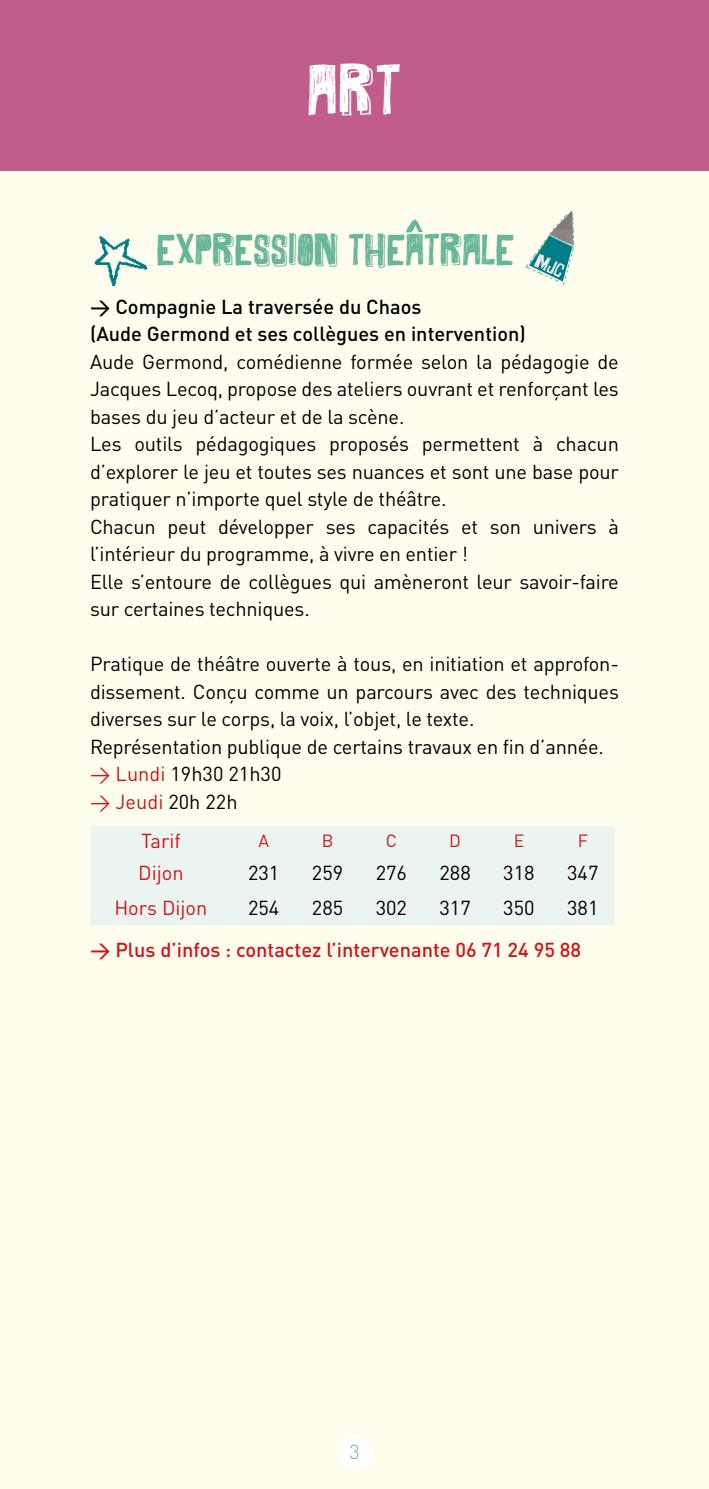
<style>
.page{position:relative;width:709px;height:1489px;background:#fff}
.page>*{position:absolute;margin:0;border:0;box-sizing:border-box;transform-origin:0 0}
.t1{font:40px "Maybe Maybe Not";color:#fff}
.t2{font:25px "Maybe Maybe Not";color:#67b699}
.t3{font:20px/27.5px "DIN Pro";letter-spacing:-.01em;color:#000}
.t4{font:500 20px/27.5px "DIN Pro";color:#000}
.t5{font:500 20px "DIN Pro";color:#cd1619}
.t6{font:20px/39px "DIN Pro";color:#cd1619;text-align:center}
.t7{font:300 20px "DIN Pro";color:#67b699}
.t8{font:17.5px "DIN Pro";color:#cd1619}
.s1{color:#cd1619}
.s2{color:#000}
</style>
<div class="page">
<div style="left:0;top:0;width:709px;height:1488px;background:#fffded"></div>
<div style="left:0;top:0;width:709px;height:170px;background:#c05d8b"></div>
<div style="left:90px;top:826px;width:524px;height:99px;background:#ebf4f0"></div>
<img style="left:94px;top:235px;width:54px;height:50px">
<svg style="left:525px;top:213px;width:49px;height:72px"></svg>
<div style="left:337px;top:1435px;width:34px;height:34px;background:#fff;border-radius:50%"></div>
<svg style="left:406px;top:219px;width:17px;height:14px"></svg>
<h1 class="t1" style="left:307px;top:62px;width:95px">ART</h1>
<p class="t2" style="left:157px;top:233px;width:359px">EXPRESSION THEATRALE</p>
<p class="t4" style="left:90px;top:290px;width:437px">→ Compagnie La traversée du Chaos<br>(Aude Germond et ses collègues en intervention)</p>
<p class="t3" style="left:90px;top:346px;width:530px">Aude Germond, comédienne formée selon la pédagogie de Jacques Lecoq, propose des ateliers ouvrant et renforçant les bases du jeu d’acteur et de la scène.<br>Les outils pédagogiques proposés permettent à chacun d’explorer le jeu et toutes ses nuances et sont une base pour pratiquer n’importe quel style de théâtre.<br>Chacun peut développer ses capacités et son univers à l’intérieur du programme, à vivre en entier !<br>Elle s’entoure de collègues qui amèneront leur savoir-faire sur certaines techniques.</p>
<p class="t3" style="left:90px;top:648px;width:530px">Pratique de théâtre ouverte à tous, en initiation et approfon&shy;dissement. Conçu comme un parcours avec des techniques diverses sur le corps, la voix, l’objet, le texte.<br>Représentation publique de certains travaux en fin d’année.</p>
<p class="t3" style="left:90px;top:758px;width:193px"><span class="s1">→ Lundi</span> 19h30 21h30</p>
<p class="t6" style="left:90px;top:780px;width:149px">→ Jeudi <span class="s2">20h 22h<br></span>Tarif</p>
<p class="t8" style="left:258px;top:826px;width:12px">A</p>
<p class="t8" style="left:322px;top:826px;width:13px">B</p>
<p class="t8" style="left:386px;top:826px;width:13px">C</p>
<p class="t8" style="left:449px;top:826px;width:13px">D</p>
<p class="t8" style="left:513px;top:826px;width:12px">E</p>
<p class="t8" style="left:577px;top:826px;width:12px">F</p>
<p class="t6" style="left:138px;top:851px;width:47px">Dijon</p>
<p class="t3" style="left:248px;top:856px;width:33px">231</p>
<p class="t3" style="left:312px;top:856px;width:33px">259</p>
<p class="t3" style="left:376px;top:856px;width:33px">276</p>
<p class="t3" style="left:439px;top:856px;width:33px">288</p>
<p class="t3" style="left:503px;top:856px;width:33px">318</p>
<p class="t3" style="left:567px;top:856px;width:33px">347</p>
<p class="t6" style="left:114px;top:886px;width:95px">Hors Dijon</p>
<p class="t3" style="left:248px;top:892px;width:33px">254</p>
<p class="t3" style="left:312px;top:892px;width:33px">285</p>
<p class="t3" style="left:376px;top:892px;width:33px">302</p>
<p class="t3" style="left:439px;top:892px;width:33px">317</p>
<p class="t3" style="left:503px;top:892px;width:33px">350</p>
<p class="t3" style="left:567px;top:892px;width:33px">381</p>
<p class="t5" style="left:90px;top:933px;width:492px">→ Plus d’infos : contactez l’intervenante 06 71 24 95 88</p>
<p class="t7" style="left:349px;top:1435px;width:12px">3</p>
</div>
